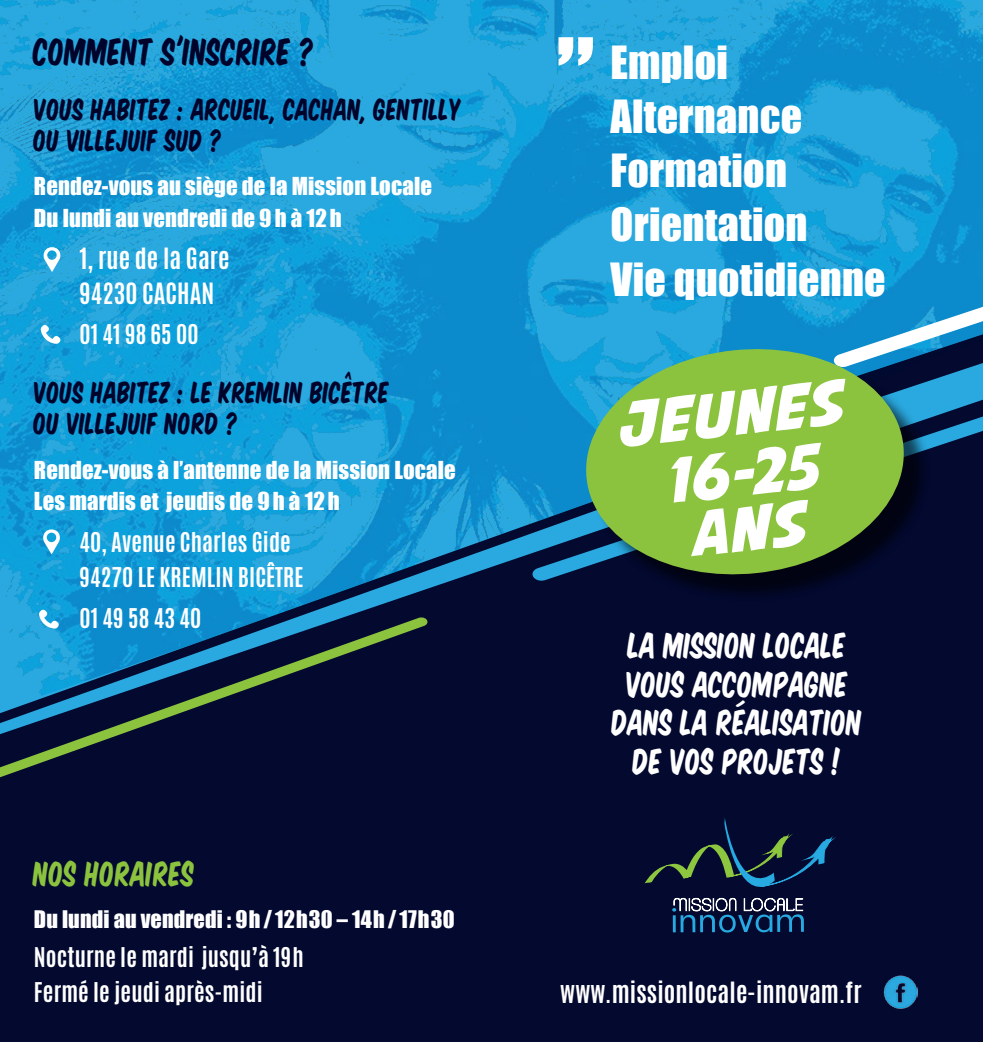
<style>
.page{position:relative;width:983px;height:1042px;background:#fff}
.page>*{position:absolute;margin:0;border:0;box-sizing:border-box;transform-origin:0 0}
.t1{font:111.12px "Impact";color:#fff}
.t2{font:61.43px/61.1px "Avengeance Mightiest Avenger";color:#fff;text-align:center}
.t3{font:42px/54.2px "Impact";letter-spacing:.005em;color:#fff}
.t4{font:35px "Komika Title";color:#00032a}
.t5{font:33.25px/38.5px "Komika Title";color:#fff;text-align:center}
.t6{font:32.2px "Komika Title";letter-spacing:.005em;color:#8bc33f}
.t7{font:28px/31.5px "Komika Title";letter-spacing:.005em;color:#00032a}
.t8{font:700 24.5px/35px "Antonio";letter-spacing:.005em;color:#fff}
.t9{font:22.75px/31.5px "Impact";letter-spacing:.005em;color:#fff}
.t10{font:700 22.75px/35px "Antonio";letter-spacing:.005em;color:#fff}
.t11{font:22.22px "Impact";letter-spacing:.005em;color:#fff}
</style>
<div class="page">
<div style="left:0;top:0;width:982px;height:1042px;background:#03092f"></div>
<img style="left:0;top:0;width:982px;height:616px">
<svg style="left:644px;top:817px;width:187px;height:115px"></svg>
<svg style="left:0;top:616px;width:428px;height:162px"></svg>
<svg style="left:833px;top:300px;width:149px;height:68px"></svg>
<div style="left:593px;top:356px;width:338px;height:246px;background:#000;opacity:.6"></div>
<svg style="left:580px;top:341px;width:329px;height:241px;background:#6aa856"></svg>
<img style="left:883px;top:975px;width:34px;height:33px">
<svg style="left:44px;top:247px;width:16px;height:25px"></svg>
<svg style="left:41px;top:325px;width:20px;height:19px"></svg>
<svg style="left:43px;top:529px;width:17px;height:25px"></svg>
<svg style="left:39px;top:610px;width:20px;height:18px"></svg>
<svg style="left:532px;top:499px;width:280px;height:83px"></svg>
<h3 class="t4" style="left:34px;top:26px;width:283px">COMMENT S'INSCRIRE ?</h3>
<p class="t7" style="left:34px;top:92px;width:429px">VOUS HABITEZ : ARCUEIL, CACHAN, GENTILLY<br>OU VILLEJUIF SUD ?</p>
<p class="t9" style="left:34px;top:170px;width:399px">Rendez-vous au siège de la Mission Locale<br>Du lundi au vendredi de 9 h à 12 h</p>
<p class="t8" style="left:79px;top:241px;width:152px">1, rue de la Gare<br>94230 CACHAN</p>
<p class="t10" style="left:79px;top:317px;width:121px">01 41 98 65 00</p>
<p class="t7" style="left:34px;top:375px;width:357px">VOUS HABITEZ : LE KREMLIN BICÊTRE<br>OU VILLEJUIF NORD ?</p>
<p class="t9" style="left:34px;top:453px;width:423px">Rendez-vous à l’antenne de la Mission Locale<br>Les mardis et jeudis de 9h à 12 h</p>
<p class="t10" style="left:79px;top:525px;width:226px">40, Avenue Charles Gide<br>94270 LE KREMLIN BICÊTRE</p>
<p class="t10" style="left:79px;top:600px;width:123px">01 49 58 43 40</p>
<h3 class="t6" style="left:34px;top:850px;width:162px">NOS HORAIRES</h3>
<p class="t11" style="left:34px;top:902px;width:422px">Du lundi au vendredi : 9h /12h30 – 14h /17h30</p>
<p class="t10" style="left:34px;top:939px;width:271px">Nocturne le mardi jusqu’à 19h<br>Fermé le jeudi après-midi</p>
<h1 class="t1" style="left:556px;top:-5px;width:40px">”</h1>
<h3 class="t3" style="left:610px;top:34px;width:276px">Emploi<br>Alternance<br>Formation<br>Orientation<br>Vie quotidienne</h3>
<h2 class="t2" style="left:610px;top:399px;width:229px;rotate:-6deg">jeunes<br>16-25</h2>
<h3 class="t5" style="left:612px;top:625px;width:252px">LA MISSION LOCALE<br>VOUS ACCOMPAGNE<br>DANS LA RÉALISATION<br>DE VOS PROJETS !</h3>
<p class="t8" style="left:560px;top:975px;width:303px">www.missionlocale-innovam.fr</p>
</div>
